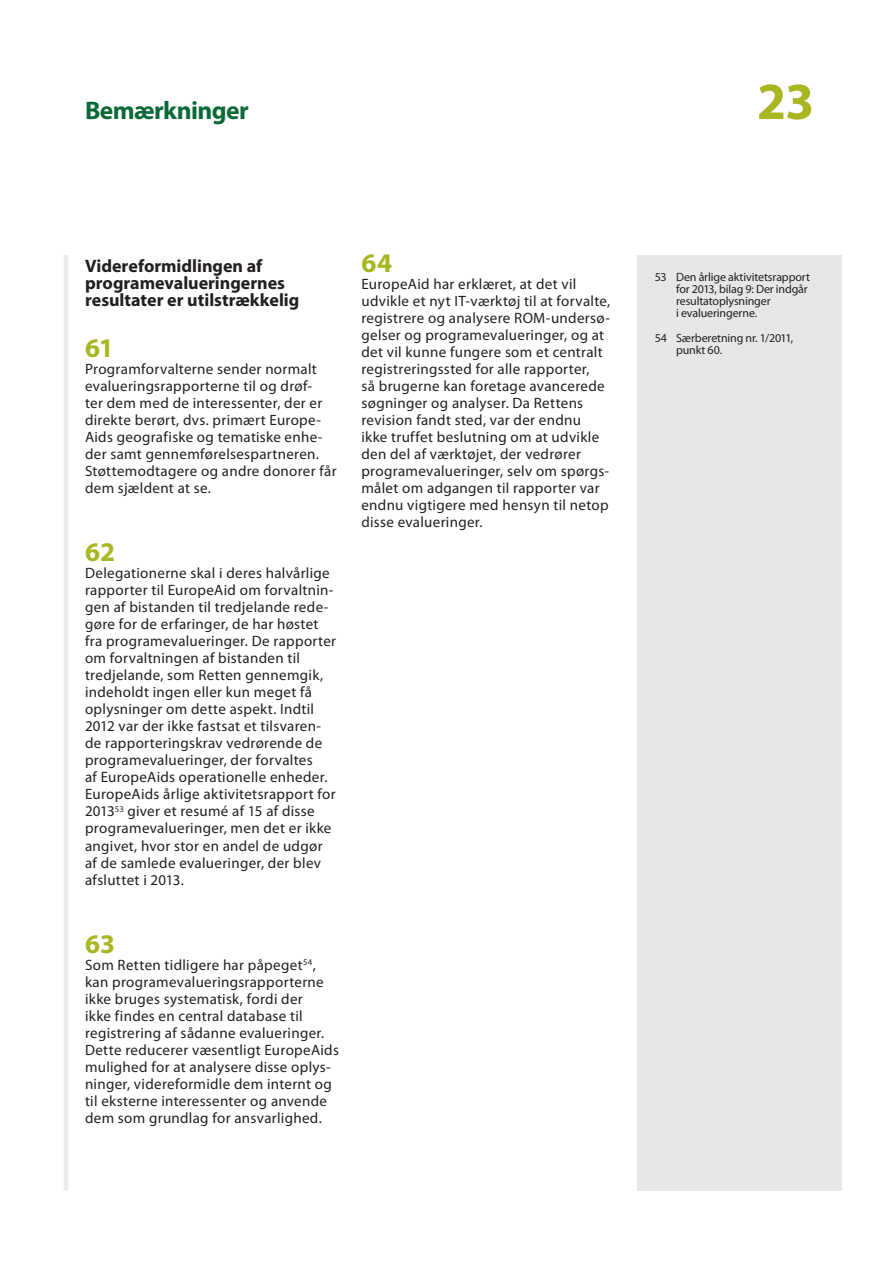
<style>
.page{position:relative;width:893px;height:1263px;background:#fff}
.page>*{position:absolute;margin:0;border:0;box-sizing:border-box;transform-origin:0 0}
.t1{font:700 52.5px "Myriad Pro";color:#a7b621}
.E_05_-_CHAP__1__TEXT{font:700 27px "Myriad Pro";color:#a7b621}
.t2{font:700 25.5px "Myriad Pro";letter-spacing:-.025em;color:#0b6938}
.E_04_-_CHAP__TITRE_B{font:700 18px/17px "Myriad Pro";color:#231f20}
.E_05_-_CHAP__1__TEXT-2{font:15px/17px "Myriad Pro";letter-spacing:.02em;color:#231f20}
.E_08_-_CHAP__FOOTNOT{font:12px/12px "Myriad Pro";letter-spacing:-.01em;color:#231f20}
</style>
<div class="page">
<hr style="left:64px;top:255px;width:4px;height:936px;background:#ebebeb">
<div style="left:638px;top:255px;width:204px;height:936px;background:#e6e7e9"></div>
<h3 class="t2" style="left:85px;top:94px;width:165px">Bemærkninger</h3>
<h1 class="t1" style="left:757px;top:67px;width:59px">23</h1>
<p class="E_04_-_CHAP__TITRE_B" style="left:85px;top:257px;width:216px">Videreformidlingen af programevalueringernes resultater er utilstrækkelig</p>
<p class="E_05_-_CHAP__1__TEXT" style="left:85px;top:330px;width:30px">61</p>
<p class="E_05_-_CHAP__1__TEXT-2" style="left:85px;top:360px;width:253px">Programforvalterne sender normalt evalueringsrapporterne til og drøf‑<br>ter dem med de interessenter, der er direkte berørt, dvs. primært Europe‑ Aids geografiske og tematiske enhe‑ der samt gennemførelsespartneren.<br>Støttemodtagere og andre donorer får dem sjældent at se.</p>
<p class="E_05_-_CHAP__1__TEXT" style="left:85px;top:535px;width:32px">62</p>
<p class="E_05_-_CHAP__1__TEXT-2" style="left:85px;top:565px;width:253px">Delegationerne skal i deres halvårlige rapporter til EuropeAid om forvaltnin‑ gen af bistanden til tredjelande rede‑ gøre for de erfaringer, de har høstet fra programevalueringer. De rapporter om forvaltningen af bistanden til tredjelande, som Retten gennemgik, indeholdt ingen eller kun meget få oplysninger om dette aspekt. Indtil 2012 var der ikke fastsat et tilsvaren‑ de rapporteringskrav vedrørende de programevalueringer, der forvaltes<br>af EuropeAids operationelle enheder.<br>EuropeAids årlige aktivitetsrapport for 2013<sup>53</sup> giver et resumé af 15 af disse programevalueringer, men det er ikke angivet, hvor stor en andel de udgør af de samlede evalueringer, der blev afsluttet i 2013.</p>
<p class="E_05_-_CHAP__1__TEXT" style="left:85px;top:926px;width:31px">63</p>
<p class="E_05_-_CHAP__1__TEXT-2" style="left:85px;top:956px;width:255px">Som Retten tidligere har påpeget<sup>54</sup>, kan programevalueringsrapporterne ikke bruges systematisk, fordi der<br>ikke findes en central database til registrering af sådanne evalueringer.<br>Dette reducerer væsentligt EuropeAids mulighed for at analysere disse oplys‑ ninger, videreformidle dem internt og til eksterne interessenter og anvende dem som grundlag for ansvarlighed.</p>
<p class="E_05_-_CHAP__1__TEXT" style="left:361px;top:245px;width:32px">64</p>
<p class="E_05_-_CHAP__1__TEXT-2" style="left:361px;top:275px;width:250px">EuropeAid har erklæret, at det vil udvikle et nyt IT‑værktøj til at forvalte, registrere og analysere ROM‑undersø‑ gelser og programevalueringer, og at det vil kunne fungere som et centralt registreringssted for alle rapporter,<br>så brugerne kan foretage avancerede søgninger og analyser. Da Rettens revision fandt sted, var der endnu ikke truffet beslutning om at udvikle den del af værktøjet, der vedrører programevalueringer, selv om spørgs‑ målet om adgangen til rapporter var endnu vigtigere med hensyn til netop disse evalueringer.</p>
<p class="E_08_-_CHAP__FOOTNOT" style="left:676px;top:271px;width:135px;text-indent:-21px">53 Den årlige aktivitetsrapport for 2013, bilag 9: Der indgår resultatoplysninger<br>i evalueringerne.</p>
<p class="E_08_-_CHAP__FOOTNOT" style="left:676px;top:332px;width:119px;text-indent:-21px">54 Særberetning nr. 1/2011, punkt 60.</p>
</div>
